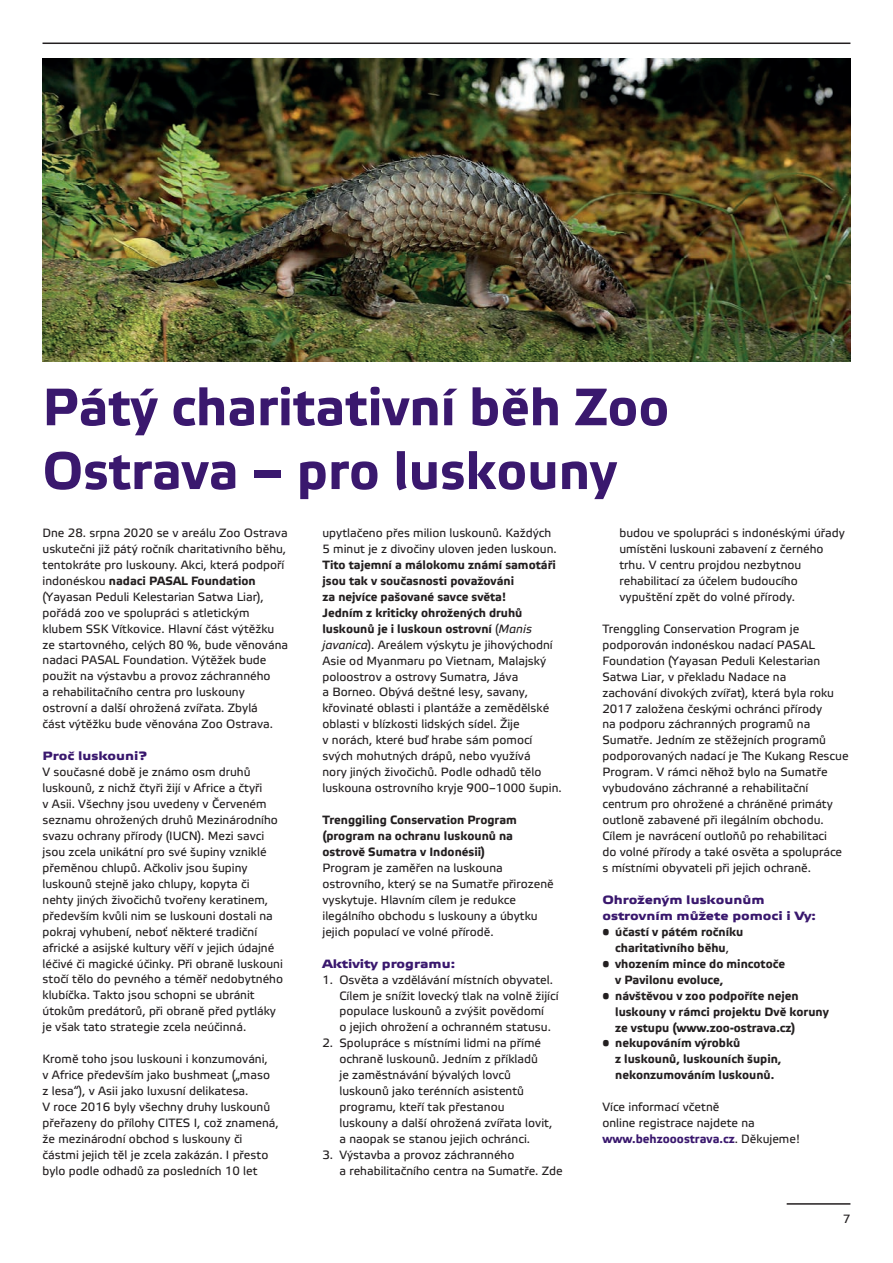
<style>
.page{position:relative;width:893px;height:1263px;background:#fff}
.page>*{position:absolute;margin:0;border:0;box-sizing:border-box;transform-origin:0 0}
.t1{font:700 52.5px/63.8px "Etelka Text";color:#3a186e}
.t2{font:12px/15.9px "Etelka Text";color:#231f20}
.t3{font:700 12px/15.9px "Etelka Text";color:#231f20}
.t4{font:500 12px/15.9px "Etelka Wide";color:#3a186e}
.s1{font-weight:700}
.s2{font-style:italic}
.s3{font-weight:400}
.s4{font-weight:700;color:#3a186e}
</style>
<div class="page">
<hr style="left:787px;top:1203px;width:63px;height:2px;background:#231f20">
<hr style="left:43px;top:43px;width:807px;height:1px;background:#231f20">
<img style="left:43px;top:58px;width:807px;height:303px">
<h1 class="t1" style="left:43px;top:376px;width:628px">Pátý charitativní běh Zoo<br>Ostrava – pro luskouny</h1>
<p class="t2" style="left:43px;top:525px;width:247px">Dne 28. srpna 2020 se v areálu Zoo Ostrava uskutečni již pátý ročník charitativního běhu, tentokráte pro luskouny. Akci, která podpoří indonéskou <span class="s1">nadaci PASAL Foundation </span>(Yayasan Peduli Kelestarian Satwa Liar), pořádá zoo ve spolupráci s atletickým klubem SSK Vítkovice. Hlavní část výtěžku ze startovného, celých 80 %, bude věnována nadaci PASAL Foundation. Výtěžek bude použit na výstavbu a provoz záchranného<br>a rehabilitačního centra pro luskouny ostrovní a další ohrožená zvířata. Zbylá<br>část výtěžku bude věnována Zoo Ostrava.</p>
<p class="t4" style="left:43px;top:748px;width:106px">Proč luskouni?</p>
<p class="t2" style="left:43px;top:764px;width:242px">V současné době je známo osm druhů luskounů, z nichž čtyři žijí v Africe a čtyři<br>v Asii. Všechny jsou uvedeny v Červeném seznamu ohrožených druhů Mezinárodního svazu ochrany přírody (IUCN). Mezi savci jsou zcela unikátní pro své šupiny vzniklé přeměnou chlupů. Ačkoliv jsou šupiny luskounů stejně jako chlupy, kopyta či nehty jiných živočichů tvořeny keratinem, především kvůli nim se luskouni dostali na pokraj vyhubení, neboť některé tradiční africké a asijské kultury věří v jejich údajné léčivé či magické účinky. Při obraně luskouni stočí tělo do pevného a téměř nedobytného klubíčka. Takto jsou schopni se ubránit útokům predátorů, při obraně před pytláky je však tato strategie zcela neúčinná.</p>
<p class="t2" style="left:43px;top:1051px;width:238px">Kromě toho jsou luskouni i konzumováni,<br>v Africe především jako bushmeat („maso z lesa“), v Asii jako luxusní delikatesa.<br>V roce 2016 byly všechny druhy luskounů přeřazeny do přílohy CITES I, což znamená, že mezinárodní obchod s luskouny či částmi jejich těl je zcela zakázán. I přesto bylo podle odhadů za posledních 10 let</p>
<p class="t2" style="left:322px;top:525px;width:236px">upytlačeno přes milion luskounů. Každých<br>5 minut je z divočiny uloven jeden luskoun.</p>
<p class="t2" style="left:322px;top:557px;width:241px"><span class="s1">Tito tajemní a málokomu známí samotáři jsou tak v současnosti považováni<br>za nejvíce pašované savce světa!<br>Jedním z kriticky ohrožených druhů luskounů je i luskoun ostrovní</span> (<span class="s2">Manis javanica</span>). Areálem výskytu je jihovýchodní Asie od Myanmaru po Vietnam, Malajský poloostrov a ostrovy Sumatra, Jáva<br>a Borneo. Obývá deštné lesy, savany, křovinaté oblasti i plantáže a zemědělské oblasti v blízkosti lidských sídel. Žije<br>v norách, které buď hrabe sám pomocí svých mohutných drápů, nebo využívá<br>nory jiných živočichů. Podle odhadů tělo luskouna ostrovního kryje 900–1000 šupin.</p>
<p class="t3" style="left:322px;top:812px;width:196px">Trenggiling Conservation Program (program na ochranu luskounů na ostrově Sumatra v Indonésii)</p>
<p class="t2" style="left:322px;top:860px;width:233px">Program je zaměřen na luskouna ostrovního, který se na Sumatře přirozeně vyskytuje. Hlavním cílem je redukce ilegálního obchodu s luskouny a úbytku jejich populací ve volné přírodě.</p>
<p class="t4" style="left:322px;top:956px;width:134px">Aktivity programu:</p>
<p class="t2" style="left:339px;top:972px;width:221px;text-indent:-17px">1. Osvěta a vzdělávání místních obyvatel.<br>Cílem je snížit lovecký tlak na volně žijící populace luskounů a zvýšit povědomí<br>o jejich ohrožení a ochranném statusu.</p>
<p class="t2" style="left:339px;top:1035px;width:214px;text-indent:-17px">2. Spolupráce s místními lidmi na přímé ochraně luskounů. Jedním z příkladů<br>je zaměstnávání bývalých lovců luskounů jako terénních asistentů programu, kteří tak přestanou luskouny a další ohrožená zvířata lovit, a naopak se stanou jejich ochránci.</p>
<p class="t2" style="left:339px;top:1147px;width:225px;text-indent:-17px">3. Výstavba a provoz záchranného<br>a rehabilitačního centra na Sumatře. Zde</p>
<p class="t2" style="left:619px;top:525px;width:227px">budou ve spolupráci s indonéskými úřady umístěni luskouni zabavení z černého trhu. V centru projdou nezbytnou rehabilitací za účelem budoucího vypuštění zpět do volné přírody.</p>
<p class="t2" style="left:602px;top:621px;width:248px">Trenggling Conservation Program je podporován indonéskou nadací PASAL Foundation (Yayasan Peduli Kelestarian Satwa Liar, v překladu Nadace na<br>zachování divokých zvířat), která byla roku 2017 založena českými ochránci přírody<br>na podporu záchranných programů na Sumatře. Jedním ze stěžejních programů podporovaných nadací je The Kukang Rescue Program. V rámci něhož bylo na Sumatře vybudováno záchranné a rehabilitační centrum pro ohrožené a chráněné primáty outloně zabavené při ilegálním obchodu.<br>Cílem je navrácení outloňů po rehabilitaci<br>do volné přírody a také osvěta a spolupráce s místními obyvateli při jejich ochraně.</p>
<p class="t4" style="left:602px;top:892px;width:215px">Ohroženým luskounům ostrovním můžete pomoci i Vy:</p>
<p class="t3" style="left:602px;top:924px;width:142px;text-align:center"><span class="s3">•</span> účastí v pátém ročníku charitativního běhu<span class="s3">,</span></p>
<p class="t3" style="left:615px;top:956px;width:171px;text-indent:-13px"><span class="s3">•</span> vhozením mince do mincotoče v Pavilonu evoluce,</p>
<p class="t3" style="left:615px;top:988px;width:215px;text-indent:-13px"><span class="s3">•</span> návštěvou v zoo podpoříte nejen luskouny v rámci projektu Dvě koruny ze vstupu (www.zoo‑ostrava.cz)</p>
<p class="t3" style="left:615px;top:1035px;width:168px;text-indent:-13px"><span class="s3">•</span> nekupováním výrobků<br>z luskounů, luskouních šupin, nekonzumováním luskounů.</p>
<p class="t2" style="left:602px;top:1099px;width:199px">Více informací včetně<br>online registrace najdete na <span class="s4">www.behzooostrava.cz</span>. Děkujeme!</p>
<p class="t2" style="left:843px;top:1211px;width:9px">7</p>
</div>
